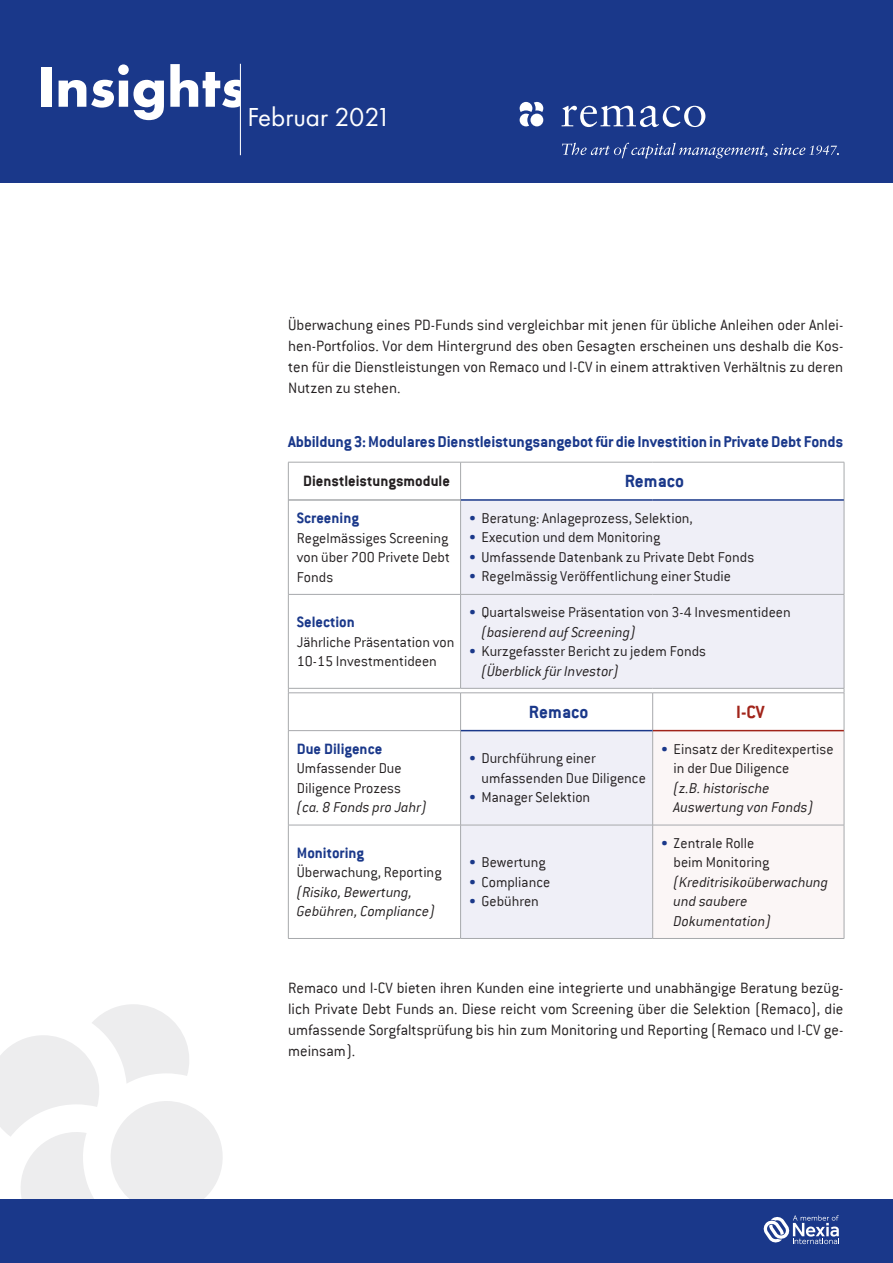
<style>
.page{position:relative;width:893px;height:1263px;background:#fff}
.page>*{position:absolute;margin:0;border:0;box-sizing:border-box;transform-origin:0 0}
.t1{font:27px "Futura PT";color:#fff}
.t2{font:700 19.5px "Conduit ITC";color:#1a388a}
.t3{font:700 19.5px "Conduit ITC";color:#a1241a}
.t4{font:700 17.25px "Conduit ITC";letter-spacing:-.01em;color:#1a388a}
.t5{font:300 16.5px/21px "Conduit ITC";color:#231f20;text-align:justify}
.t6{font:700 16.5px "Conduit ITC";color:#1a388a}
.t7{font:700 16.5px "Conduit ITC";color:#231f20}
.t8{font:300 15.75px/19.5px "Conduit ITC";color:#231f20}
.t9{font:italic 300 15.75px/19.5px "Conduit ITC";color:#231f20}
.s1{color:#1a388a}
.s2{font-style:italic}
</style>
<div class="page">
<div style="left:0;top:0;width:893px;height:183px;background:#1a388a"></div>
<svg style="left:562px;top:106px;width:143px;height:21px"></svg>
<svg style="left:520px;top:102px;width:23px;height:24px"></svg>
<div style="left:530px;top:114px;width:13px;height:12px;background:#fff;border-radius:50%"></div>
<svg style="left:562px;top:143px;width:205px;height:15px"></svg>
<svg style="left:773px;top:144px;width:66px;height:11px"></svg>
<svg style="left:0;top:1004px;width:223px;height:195px"></svg>
<div style="left:0;top:1199px;width:893px;height:64px;background:#1a388a"></div>
<svg style="left:763px;top:1215px;width:76px;height:29px"></svg>
<hr style="left:240px;top:64px;width:1px;height:91px;background:#fff">
<svg style="left:461px;top:501px;width:383px;height:437px;fill:#efeff7"></svg>
<div style="left:653px;top:731px;width:191px;height:207px;background:#fbf6f6"></div>
<hr style="left:288px;top:462px;width:173px;height:1px;background:#a7a9ac">
<hr style="left:288px;top:462px;width:1px;height:38px;background:#a7a9ac">
<hr style="left:461px;top:462px;width:192px;height:1px;background:#a7a9ac">
<hr style="left:460px;top:462px;width:1px;height:38px;background:#a7a9ac">
<hr style="left:653px;top:462px;width:191px;height:1px;background:#a7a9ac">
<hr style="left:844px;top:462px;width:1px;height:38px;background:#a7a9ac">
<hr style="left:288px;top:500px;width:1px;height:94px;background:#a7a9ac">
<hr style="left:460px;top:500px;width:1px;height:94px;background:#a7a9ac">
<hr style="left:844px;top:500px;width:1px;height:94px;background:#a7a9ac">
<hr style="left:288px;top:594px;width:173px;height:1px;background:#a7a9ac">
<hr style="left:288px;top:595px;width:1px;height:93px;background:#a7a9ac">
<hr style="left:461px;top:594px;width:192px;height:1px;background:#a7a9ac">
<hr style="left:460px;top:595px;width:1px;height:93px;background:#a7a9ac">
<hr style="left:653px;top:594px;width:191px;height:1px;background:#a7a9ac">
<hr style="left:844px;top:595px;width:1px;height:93px;background:#a7a9ac">
<hr style="left:288px;top:688px;width:173px;height:1px;background:#a7a9ac">
<hr style="left:461px;top:688px;width:192px;height:1px;background:#a7a9ac">
<hr style="left:653px;top:688px;width:191px;height:1px;background:#a7a9ac">
<hr style="left:288px;top:692px;width:173px;height:1px;background:#a7a9ac">
<hr style="left:288px;top:693px;width:1px;height:37px;background:#a7a9ac">
<hr style="left:461px;top:692px;width:192px;height:1px;background:#a7a9ac">
<hr style="left:460px;top:693px;width:1px;height:37px;background:#a7a9ac">
<hr style="left:653px;top:692px;width:191px;height:1px;background:#a7a9ac">
<hr style="left:652px;top:693px;width:1px;height:38px;background:#a7a9ac">
<hr style="left:844px;top:693px;width:1px;height:38px;background:#a7a9ac">
<hr style="left:288px;top:730px;width:173px;height:1px;background:#a7a9ac">
<hr style="left:288px;top:731px;width:1px;height:94px;background:#a7a9ac">
<hr style="left:460px;top:731px;width:1px;height:94px;background:#a7a9ac">
<hr style="left:652px;top:731px;width:1px;height:94px;background:#a7a9ac">
<hr style="left:844px;top:731px;width:1px;height:94px;background:#a7a9ac">
<hr style="left:288px;top:825px;width:173px;height:1px;background:#a7a9ac">
<hr style="left:288px;top:825px;width:1px;height:113px;background:#a7a9ac">
<hr style="left:461px;top:825px;width:192px;height:1px;background:#a7a9ac">
<hr style="left:460px;top:825px;width:1px;height:113px;background:#a7a9ac">
<hr style="left:653px;top:825px;width:191px;height:1px;background:#a7a9ac">
<hr style="left:652px;top:825px;width:1px;height:113px;background:#a7a9ac">
<hr style="left:844px;top:825px;width:1px;height:113px;background:#a7a9ac">
<hr style="left:288px;top:938px;width:173px;height:1px;background:#a7a9ac">
<hr style="left:461px;top:938px;width:192px;height:1px;background:#a7a9ac">
<hr style="left:653px;top:938px;width:191px;height:1px;background:#a7a9ac">
<hr style="left:653px;top:730px;width:191px;height:1px;background:#a1241a">
<hr style="left:461px;top:730px;width:191px;height:1px;background:#1a388a">
<hr style="left:461px;top:499px;width:192px;height:2px;background:#1a388a">
<hr style="left:653px;top:499px;width:191px;height:2px;background:#1a388a">
<hr style="left:289px;top:499px;width:171px;height:2px;background:#a7a9ac">
<h1 class="t1" style="left:37px;top:101px;width:355px"><sup>Insights</sup>Februar 2021</h1>
<p class="t5" style="left:288px;top:314px;width:557px">Überwachung eines PD-Funds sind vergleichbar mit jenen für übliche Anleihen oder Anlei&shy;hen-Portfolios. Vor dem Hintergrund des oben Gesagten erscheinen uns deshalb die Kos&shy;ten für die Dienstleistungen von Remaco und I-CV in einem attraktiven Verhältnis zu deren Nutzen zu stehen.</p>
<p class="t4" style="left:288px;top:432px;width:557px">Abbildung 3: Modulares Dienstleistungsangebot für die Investition in Private Debt Fonds</p>
<p class="t7" style="left:303px;top:471px;width:148px">Dienstleistungsmodule</p>
<p class="t2" style="left:625px;top:470px;width:61px">Remaco</p>
<p class="t6" style="left:297px;top:508px;width:64px">Screening</p>
<p class="t8" style="left:297px;top:528px;width:155px;text-align:justify">Regelmässiges Screening von über 700 Privete Debt Fonds</p>
<p class="t8" style="left:469px;top:508px;width:225px"><span class="s1">•</span> Beratung: Anlageprozess, Selektion,</p>
<p class="t8" style="left:469px;top:528px;width:193px"><span class="s1">•</span> Execution und dem Monitoring</p>
<p class="t8" style="left:469px;top:547px;width:287px"><span class="s1">•</span> Umfassende Datenbank zu Private Debt Fonds</p>
<p class="t8" style="left:469px;top:567px;width:263px"><span class="s1">•</span> Regelmässig Veröffentlichung einer Studie</p>
<p class="t6" style="left:297px;top:612px;width:59px">Selection</p>
<p class="t8" style="left:297px;top:632px;width:159px">Jährliche Präsentation von<br>10-15 Investmentideen</p>
<p class="t6" style="left:297px;top:739px;width:87px">Due Diligence</p>
<p class="t8" style="left:297px;top:759px;width:106px">Umfassender Due<br>Diligence Prozess</p>
<p class="t9" style="left:297px;top:798px;width:131px">(ca. 8 Fonds pro Jahr)</p>
<p class="t6" style="left:297px;top:843px;width:69px">Monitoring</p>
<p class="t8" style="left:297px;top:862px;width:146px">Überwachung, Reporting</p>
<p class="t9" style="left:297px;top:882px;width:140px">(Risiko, Bewertung,<br>Gebühren, Compliance)</p>
<p class="t8" style="left:481px;top:602px;width:311px;text-indent:-12px"><span class="s1">•</span> Quartalsweise Präsentation von 3-4 Invesmentideen <span class="s2">(basierend auf Screening)</span></p>
<p class="t8" style="left:481px;top:641px;width:226px;text-indent:-12px"><span class="s1">•</span> Kurzgefasster Bericht zu jedem Fonds <span class="s2">(Überblick für Investor)</span></p>
<p class="t2" style="left:529px;top:700px;width:61px">Remaco</p>
<p class="t3" style="left:736px;top:700px;width:30px">I-CV</p>
<p class="t8" style="left:481px;top:749px;width:166px;text-indent:-12px"><span class="s1">•</span> Durchführung einer umfassenden Due Diligence</p>
<p class="t8" style="left:469px;top:788px;width:123px"><span class="s1">•</span> Manager Selektion</p>
<p class="t8" style="left:469px;top:852px;width:78px"><span class="s1">•</span> Bewertung</p>
<p class="t8" style="left:469px;top:872px;width:83px"><span class="s1">•</span> Compliance</p>
<p class="t8" style="left:469px;top:891px;width:71px"><span class="s1">•</span> Gebühren</p>
<p class="t8" style="left:674px;top:739px;width:162px;text-indent:-12px"><span class="s1">•</span> Einsatz der Kreditexpertise in der Due Diligence</p>
<p class="t9" style="left:674px;top:778px;width:141px">(z.B. historische<br>Auswertung von Fonds)</p>
<p class="t8" style="left:674px;top:833px;width:97px;text-indent:-12px"><span class="s1">•</span> Zentrale Rolle beim Monitoring</p>
<p class="t9" style="left:674px;top:872px;width:156px">(Kreditrisikoüberwachung und saubere<br>Dokumentation)</p>
<p class="t5" style="left:288px;top:977px;width:557px">Remaco und I-CV bieten ihren Kunden eine integrierte und unabhängige Beratung bezüg&shy;lich Private Debt Funds an. Diese reicht vom Screening über die Selektion (Remaco), die umfassende Sorgfaltsprüfung bis hin zum Monitoring und Reporting (Remaco und I-CV ge&shy;meinsam).</p>
</div>
